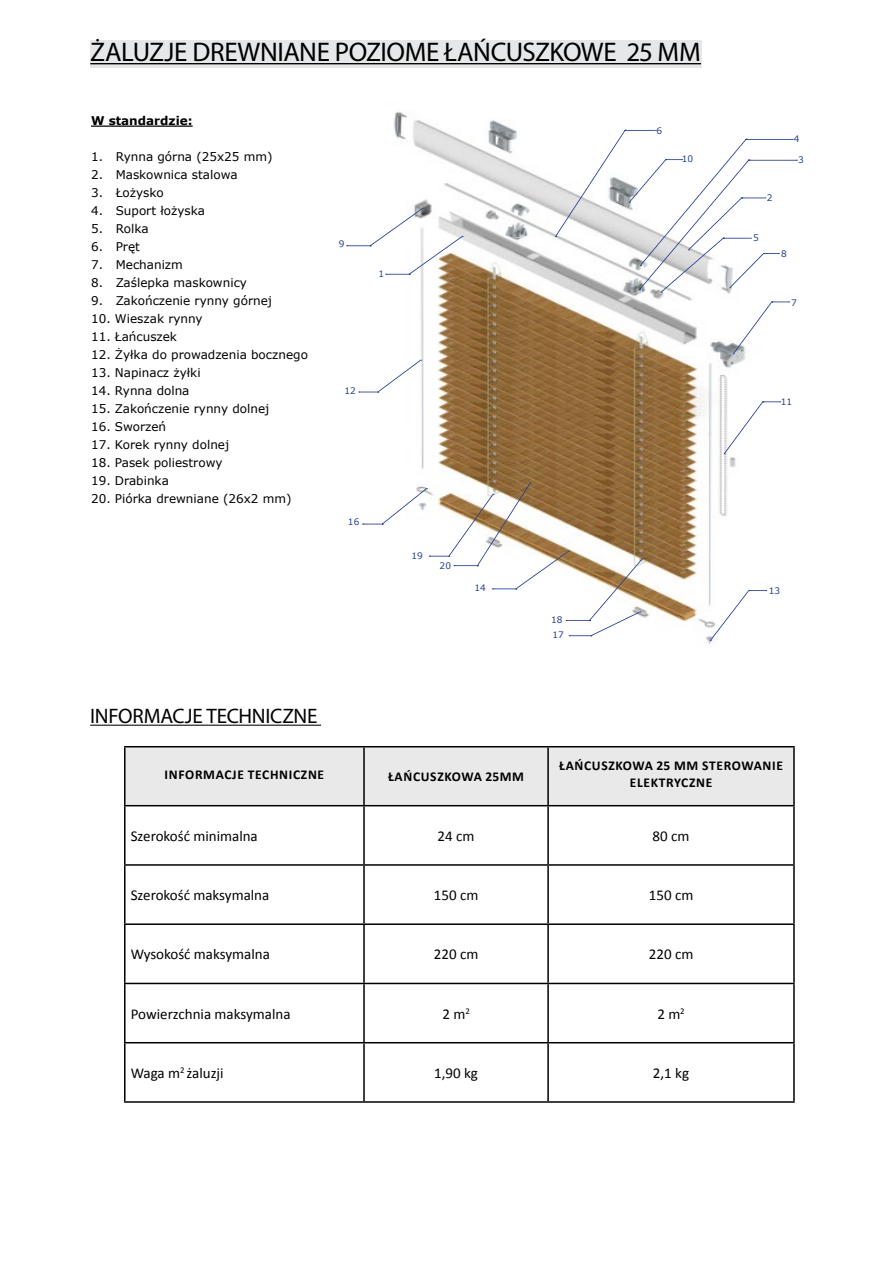
<style>
.page{position:relative;width:893px;height:1263px;background:#fff}
.page>*{position:absolute;margin:0;border:0;box-sizing:border-box;transform-origin:0 0}
.t1{font:27px "Myriad Pro";letter-spacing:-.015em;color:#000}
.t2{font:21px "Myriad Pro";letter-spacing:-.01em;color:#000}
.t3{font:15px "Calibri";color:#000}
.t4{font:700 13.5px/16.2px "Calibri";letter-spacing:.05em;color:#000;text-align:center}
.t5{font:12px "Verdana";color:#000}
.t6{font:700 12px "Verdana";color:#000}
.t7{font:9px "Verdana";color:#25408f}
</style>
<div class="page">
<div style="left:90px;top:41px;width:611px;height:27px;background:#e6e7e8"></div>
<hr style="left:90px;top:63px;width:611px;height:1px;background:#000">
<div style="left:126px;top:747px;width:667px;height:58px;background:#e9e9ea"></div>
<hr style="left:363px;top:747px;width:2px;height:58px;background:#000">
<hr style="left:547px;top:747px;width:2px;height:58px;background:#000">
<hr style="left:124px;top:806px;width:2px;height:58px;background:#000">
<hr style="left:363px;top:806px;width:2px;height:58px;background:#000">
<hr style="left:547px;top:806px;width:2px;height:58px;background:#000">
<hr style="left:793px;top:806px;width:2px;height:58px;background:#000">
<hr style="left:124px;top:864px;width:240px;height:2px;background:#000">
<hr style="left:124px;top:866px;width:2px;height:57px;background:#000">
<hr style="left:364px;top:864px;width:184px;height:2px;background:#000">
<hr style="left:363px;top:866px;width:2px;height:57px;background:#000">
<hr style="left:548px;top:864px;width:247px;height:2px;background:#000">
<hr style="left:547px;top:866px;width:2px;height:57px;background:#000">
<hr style="left:793px;top:866px;width:2px;height:57px;background:#000">
<hr style="left:124px;top:923px;width:240px;height:2px;background:#000">
<hr style="left:124px;top:925px;width:2px;height:58px;background:#000">
<hr style="left:364px;top:923px;width:184px;height:2px;background:#000">
<hr style="left:363px;top:925px;width:2px;height:58px;background:#000">
<hr style="left:548px;top:923px;width:247px;height:2px;background:#000">
<hr style="left:547px;top:925px;width:2px;height:58px;background:#000">
<hr style="left:793px;top:925px;width:2px;height:58px;background:#000">
<hr style="left:124px;top:983px;width:240px;height:1px;background:#000">
<hr style="left:124px;top:984px;width:2px;height:58px;background:#000">
<hr style="left:364px;top:983px;width:184px;height:1px;background:#000">
<hr style="left:363px;top:984px;width:2px;height:58px;background:#000">
<hr style="left:548px;top:983px;width:247px;height:1px;background:#000">
<hr style="left:547px;top:984px;width:2px;height:58px;background:#000">
<hr style="left:793px;top:984px;width:2px;height:58px;background:#000">
<hr style="left:124px;top:1042px;width:240px;height:1px;background:#000">
<hr style="left:124px;top:1043px;width:2px;height:58px;background:#000">
<hr style="left:364px;top:1042px;width:184px;height:1px;background:#000">
<hr style="left:363px;top:1043px;width:2px;height:58px;background:#000">
<hr style="left:548px;top:1042px;width:247px;height:1px;background:#000">
<hr style="left:547px;top:1043px;width:2px;height:58px;background:#000">
<hr style="left:793px;top:1043px;width:2px;height:58px;background:#000">
<hr style="left:124px;top:1101px;width:240px;height:2px;background:#000">
<hr style="left:364px;top:1101px;width:184px;height:2px;background:#000">
<hr style="left:548px;top:1101px;width:247px;height:2px;background:#000">
<hr style="left:124px;top:746px;width:240px;height:1px;background:#000">
<hr style="left:124px;top:747px;width:2px;height:58px;background:#000">
<hr style="left:124px;top:805px;width:240px;height:1px;background:#000">
<hr style="left:364px;top:746px;width:184px;height:1px;background:#000">
<hr style="left:364px;top:805px;width:184px;height:1px;background:#000">
<hr style="left:548px;top:746px;width:247px;height:1px;background:#000">
<hr style="left:548px;top:805px;width:247px;height:1px;background:#000">
<hr style="left:793px;top:747px;width:2px;height:58px;background:#000">
<hr style="left:90px;top:725px;width:231px;height:1px;background:#000">
<hr style="left:91px;top:126px;width:102px;height:1px;background:#000">
<img style="left:346px;top:112px;width:452px;height:532px">
<svg style="left:733px;top:302px;width:57px;height:53px"></svg>
<svg style="left:555px;top:130px;width:242px;height:163px"></svg>
<svg style="left:724px;top:401px;width:57px;height:53px"></svg>
<svg style="left:359px;top:360px;width:63px;height:33px"></svg>
<svg style="left:710px;top:590px;width:57px;height:51px"></svg>
<svg style="left:363px;top:482px;width:280px;height:154px"></svg>
<svg style="left:347px;top:208px;width:116px;height:67px"></svg>
<h1 class="t1" style="left:90px;top:35px;width:612px">ŻALUZJE DREWNIANE POZIOME ŁAŃCUSZKOWE 25 MM</h1>
<p class="t6" style="left:91px;top:112px;width:103px">W standardzie:</p>
<p class="t5" style="left:91px;top:149px;width:183px">1. Rynna górna (25x25 mm)</p>
<p class="t5" style="left:91px;top:167px;width:148px">2. Maskownica stalowa</p>
<p class="t5" style="left:91px;top:185px;width:74px">3. Łożysko</p>
<p class="t5" style="left:91px;top:203px;width:115px">4. Suport łożyska</p>
<p class="t5" style="left:91px;top:221px;width:59px">5. Rolka</p>
<p class="t5" style="left:91px;top:239px;width:50px">6. Pręt</p>
<p class="t5" style="left:91px;top:257px;width:93px">7. Mechanizm</p>
<p class="t5" style="left:91px;top:275px;width:157px">8. Zaślepka maskownicy</p>
<p class="t5" style="left:91px;top:293px;width:182px">9. Zakończenie rynny górnej</p>
<p class="t5" style="left:91px;top:311px;width:113px">10. Wieszak rynny</p>
<p class="t5" style="left:91px;top:329px;width:87px">11. Łańcuszek</p>
<p class="t5" style="left:91px;top:347px;width:218px">12. Żyłka do prowadzenia bocznego</p>
<p class="t5" style="left:91px;top:365px;width:111px">13. Napinacz żyłki</p>
<p class="t5" style="left:91px;top:383px;width:100px">14. Rynna dolna</p>
<p class="t5" style="left:91px;top:401px;width:180px">15. Zakończenie rynny dolnej</p>
<p class="t5" style="left:91px;top:419px;width:77px">16. Sworzeń</p>
<p class="t5" style="left:91px;top:437px;width:140px">17. Korek rynny dolnej</p>
<p class="t5" style="left:91px;top:455px;width:133px">18. Pasek poliestrowy</p>
<p class="t5" style="left:91px;top:473px;width:79px">19. Drabinka</p>
<p class="t5" style="left:91px;top:491px;width:202px">20. Piórka drewniane (26x2 mm)</p>
<p class="t7" style="left:339px;top:238px;width:7px">9</p>
<p class="t7" style="left:379px;top:267px;width:7px">1</p>
<p class="t7" style="left:345px;top:385px;width:13px">12</p>
<p class="t7" style="left:348px;top:516px;width:13px">16</p>
<p class="t7" style="left:411px;top:549px;width:13px">19</p>
<p class="t7" style="left:440px;top:559px;width:13px">20</p>
<p class="t7" style="left:475px;top:581px;width:13px">14</p>
<h2 class="t2" style="left:90px;top:703px;width:229px">INFORMACJE TECHNICZNE</h2>
<p class="t7" style="left:551px;top:614px;width:13px">18</p>
<p class="t7" style="left:552px;top:628px;width:13px">17</p>
<p class="t7" style="left:657px;top:124px;width:7px">6</p>
<p class="t7" style="left:682px;top:152px;width:13px">10</p>
<p class="t7" style="left:767px;top:191px;width:7px">2</p>
<p class="t7" style="left:794px;top:133px;width:7px">4</p>
<p class="t7" style="left:798px;top:154px;width:7px">3</p>
<p class="t7" style="left:753px;top:232px;width:7px">5</p>
<p class="t7" style="left:781px;top:247px;width:7px">8</p>
<p class="t7" style="left:791px;top:296px;width:7px">7</p>
<p class="t7" style="left:781px;top:395px;width:13px">11</p>
<p class="t7" style="left:769px;top:585px;width:13px">13</p>
<p class="t4" style="left:165px;top:767px;width:161px">INFORMACJE TECHNICZNE</p>
<p class="t4" style="left:388px;top:768px;width:137px">ŁAŃCUSZKOWA 25MM</p>
<p class="t4" style="left:559px;top:758px;width:225px">ŁAŃCUSZKOWA 25 MM STEROWANIE<br>ELEKTRYCZNE</p>
<p class="t3" style="left:131px;top:826px;width:129px">Szerokość minimalna</p>
<p class="t3" style="left:438px;top:826px;width:38px">24 cm</p>
<p class="t3" style="left:653px;top:826px;width:38px">80 cm</p>
<p class="t3" style="left:131px;top:886px;width:140px">Szerokość maksymalna</p>
<p class="t3" style="left:434px;top:886px;width:46px">150 cm</p>
<p class="t3" style="left:649px;top:886px;width:46px">150 cm</p>
<p class="t3" style="left:131px;top:945px;width:141px">Wysokość maksymalna</p>
<p class="t3" style="left:434px;top:945px;width:46px">220 cm</p>
<p class="t3" style="left:649px;top:945px;width:46px">220 cm</p>
<p class="t3" style="left:131px;top:1004px;width:161px">Powierzchnia maksymalna</p>
<p class="t3" style="left:442px;top:1004px;width:29px">2 m<sup>2</sup></p>
<p class="t3" style="left:657px;top:1004px;width:29px">2 m<sup>2</sup></p>
<p class="t3" style="left:131px;top:1063px;width:94px">Waga m<sup>2</sup> żaluzji</p>
<p class="t3" style="left:434px;top:1063px;width:45px">1,90 kg</p>
<p class="t3" style="left:653px;top:1063px;width:38px">2,1 kg</p>
</div>
